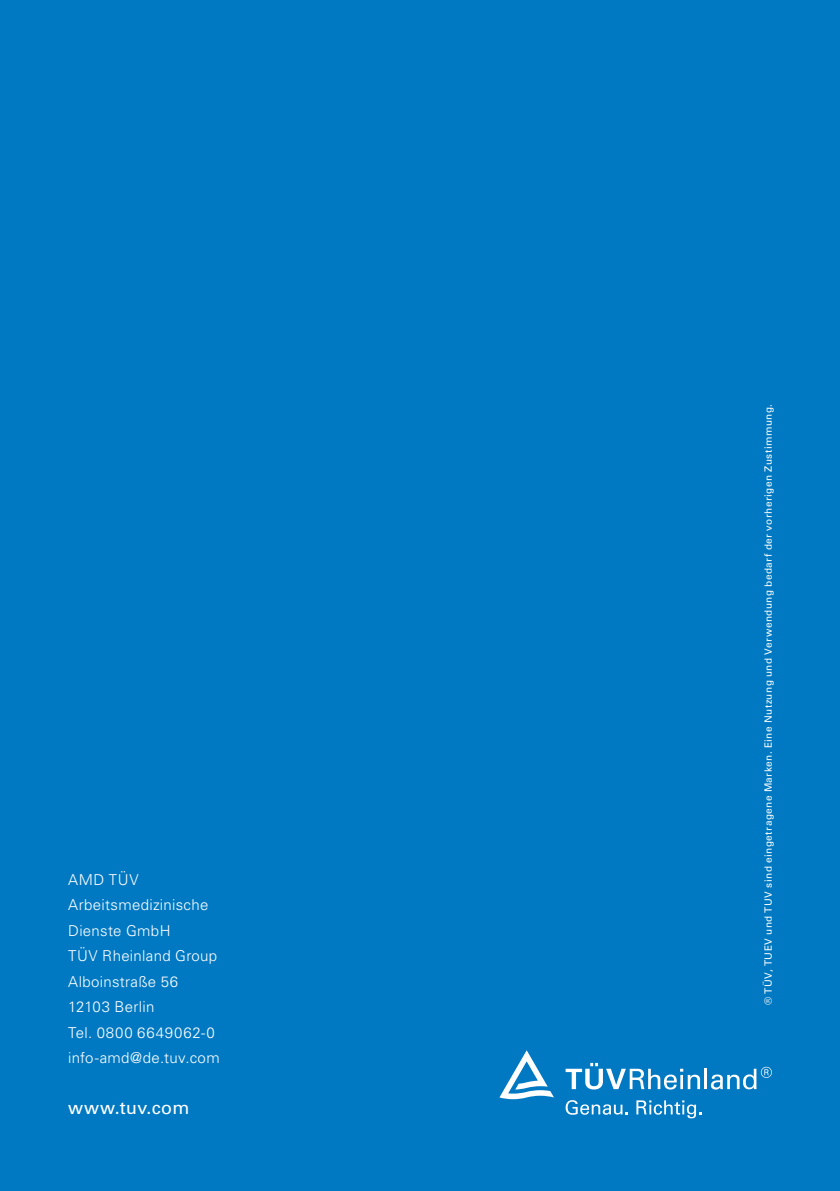
<style>
.page{position:relative;width:840px;height:1191px;background:#fff}
.page>*{position:absolute;margin:0;border:0;box-sizing:border-box;transform-origin:0 0}
.t1{font:18px "Univers LT Std";letter-spacing:.02em;color:#fff}
.t2{font:300 15px/25.6px "Univers LT Std";letter-spacing:.025em;color:#fff}
.t3{font:10px "Univers LT Std";letter-spacing:.05em;color:#fff}
</style>
<div class="page">
<div style="left:0;top:0;width:839px;height:1191px;background:#0079c2"></div>
<svg style="left:565px;top:1063px;width:134px;height:26px"></svg>
<hr style="left:704px;top:1068px;width:2px;height:21px;background:#fff">
<svg style="left:710px;top:1066px;width:61px;height:23px"></svg>
<svg style="left:565px;top:1100px;width:62px;height:14px"></svg>
<svg style="left:636px;top:1100px;width:65px;height:18px"></svg>
<svg style="left:499px;top:1050px;width:54px;height:49px"></svg>
<p class="t2" style="left:68px;top:866px;width:153px">AMD TÜV<br>Arbeitsmedizinische<br>Dienste GmbH<br>TÜV Rheinland Group<br>Alboinstraße 56<br>12103 Berlin<br>Tel. 0800 6649062-0 info-amd@de.tuv.com</p>
<p class="t1" style="left:68px;top:1097px;width:123px">www.tuv.com</p>
<p class="t3" style="left:762px;top:1005px;width:602px;rotate:-90deg">® TÜV, TUEV und TUV sind eingetragene Marken. Eine Nutzung und Verwendung bedarf der vorherigen Zustimmung.</p>
</div>
